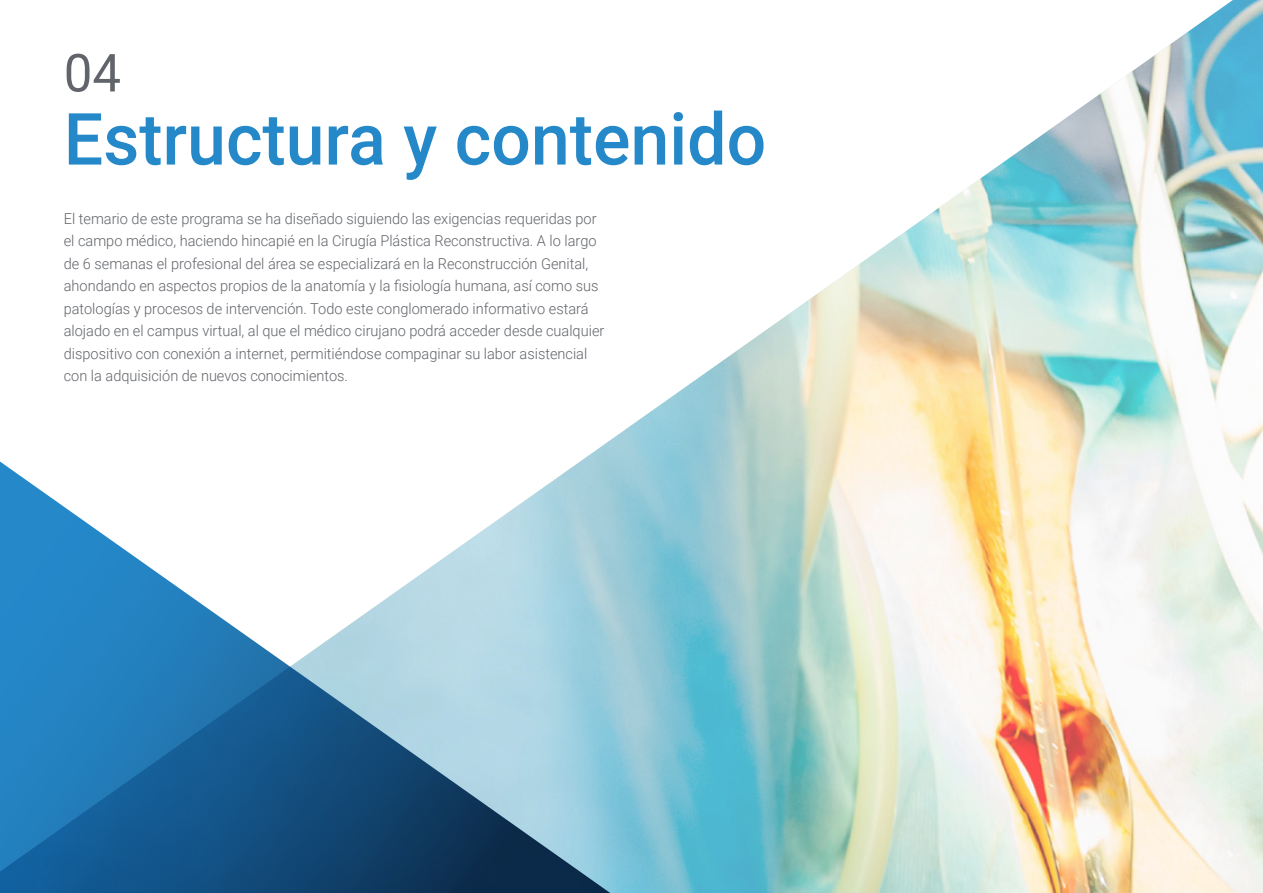
<style>
.page{position:relative;width:1263px;height:893px;background:#fff}
.page>*{position:absolute;margin:0;border:0;box-sizing:border-box;transform-origin:0 0}
.t1{font:500 72px "Roboto";color:#2488c9}
.t2{font:52.5px "Roboto";color:#61646a}
.t3{font:300 15px/22.5px "Roboto";color:#61646a}
</style>
<div class="page">
<img style="left:602px;top:0;width:661px;height:893px">
<svg style="left:0;top:446px;width:640px;height:447px"></svg>
<h2 class="t2" style="left:64px;top:36px;width:59px">04</h2>
<h1 class="t1" style="left:64px;top:89px;width:704px">Estructura y contenido</h1>
<p class="t3" style="left:64px;top:207px;width:542px">El temario de este programa se ha diseñado siguiendo las exigencias requeridas por el campo médico, haciendo hincapié en la Cirugía Plástica Reconstructiva. A lo largo de 6 semanas el profesional del área se especializará en la Reconstrucción Genital, ahondando en aspectos propios de la anatomía y la fisiología humana, así como sus patologías y procesos de intervención. Todo este conglomerado informativo estará alojado en el campus virtual, al que el médico cirujano podrá acceder desde cualquier dispositivo con conexión a internet, permitiéndose compaginar su labor asistencial con la adquisición de nuevos conocimientos.</p>
</div>
